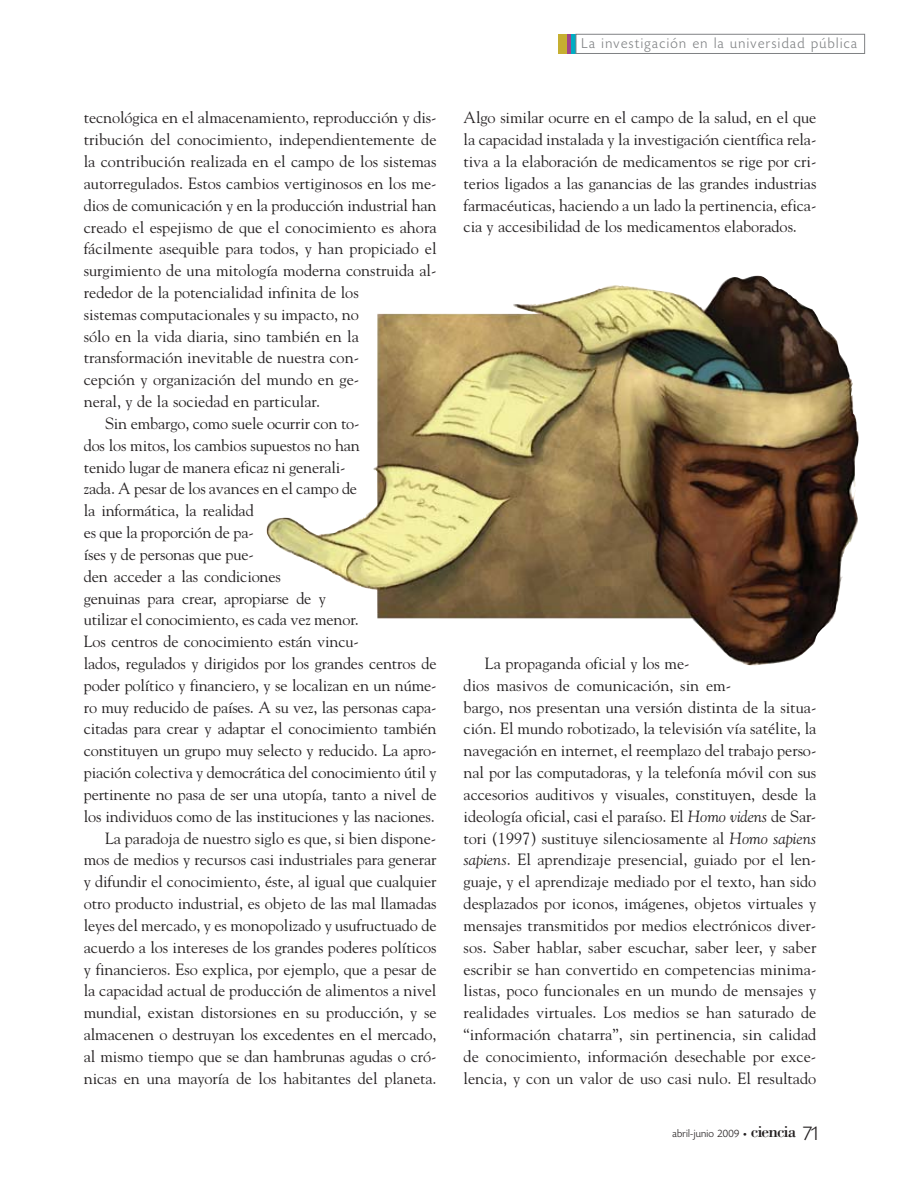
<style>
.page{position:relative;width:918px;height:1188px;background:#fff}
.page>*{position:absolute;margin:0;border:0;box-sizing:border-box;transform-origin:0 0}
.t1{font:17.25px "Bodoni";letter-spacing:-.05em;color:#231f20}
.t2{font:16.2px/21.8px "Goudy";letter-spacing:-.005em;color:#231f20;text-align:justify}
.t3{font:300 15px "Today HEF";letter-spacing:.095em;color:#808284}
.t4{font:300 11.25px "Today HEF";letter-spacing:.025em;color:#231f20}
.s1{font-style:italic}
.s2{font-family:"Officina Sans";font-weight:400;font-size:7.5px}
.s3{font-family:"Today HEF";font-weight:300;font-size:21px}
</style>
<div class="page">
<div style="left:558px;top:34px;width:9px;height:20px;background:#c6af31"></div>
<hr style="left:567px;top:34px;width:4px;height:20px;background:#a1458a">
<div style="left:571px;top:34px;width:5px;height:20px;background:#00acc3"></div>
<div style="left:576px;top:34px;width:289px;height:20px;border:1px solid #808284"></div>
<img style="left:266px;top:275px;width:593px;height:391px">
<p class="t2" style="left:84px;top:108px;width:354px">tecnológica en el almacenamiento, reproducción y dis-</p>
<p class="t2" style="left:84px;top:130px;width:354px">tribución del conocimiento, independientemente de</p>
<p class="t2" style="left:84px;top:152px;width:354px">la contribución realizada en el campo de los sistemas</p>
<p class="t2" style="left:84px;top:174px;width:354px">autorregulados. Estos cambios vertiginosos en los me-</p>
<p class="t2" style="left:84px;top:195px;width:354px">dios de comunicación y en la producción industrial han</p>
<p class="t2" style="left:84px;top:217px;width:354px">creado el espejismo de que el conocimiento es ahora</p>
<p class="t2" style="left:84px;top:239px;width:354px">fácilmente asequible para todos, y han propiciado el</p>
<p class="t2" style="left:84px;top:261px;width:354px">surgimiento de una mitología moderna construida al-</p>
<p class="t2" style="left:84px;top:283px;width:277px">rededor de la potencialidad infinita de los</p>
<p class="t2" style="left:84px;top:305px;width:277px">sistemas computacionales y su impacto, no</p>
<p class="t2" style="left:84px;top:326px;width:277px">sólo en la vida diaria, sino también en la</p>
<p class="t2" style="left:84px;top:348px;width:277px">transformación inevitable de nuestra con-</p>
<p class="t2" style="left:84px;top:370px;width:277px">cepción y organización del mundo en ge-</p>
<p class="t2" style="left:84px;top:392px;width:238px">neral, y de la sociedad en particular.</p>
<p class="t2" style="left:105px;top:414px;width:256px">Sin embargo, como suele ocurrir con to-</p>
<p class="t2" style="left:84px;top:436px;width:278px">dos los mitos, los cambios supuestos no han</p>
<p class="t2" style="left:84px;top:457px;width:263px">tenido lugar de manera eficaz ni generali-</p>
<p class="t2" style="left:84px;top:479px;width:275px">zada. A pesar de los avances en el campo de</p>
<p class="t2" style="left:84px;top:501px;width:171px">la informática, la realidad</p>
<p class="t2" style="left:84px;top:523px;width:171px">es que la proporción de pa-</p>
<p class="t2" style="left:84px;top:545px;width:171px">íses y de personas que pue-</p>
<p class="t2" style="left:84px;top:566px;width:199px">den acceder a las condiciones</p>
<p class="t2" style="left:84px;top:588px;width:244px">genuinas para crear, apropiarse de y</p>
<p class="t2" style="left:84px;top:610px;width:277px">utilizar el conocimiento, es cada vez menor.</p>
<p class="t2" style="left:84px;top:632px;width:277px">Los centros de conocimiento están vincu-</p>
<p class="t2" style="left:84px;top:654px;width:354px">lados, regulados y dirigidos por los grandes centros de</p>
<p class="t2" style="left:84px;top:676px;width:354px">poder político y financiero, y se localizan en un núme-</p>
<p class="t2" style="left:84px;top:697px;width:354px">ro muy reducido de países. A su vez, las personas capa-</p>
<p class="t2" style="left:84px;top:719px;width:354px">citadas para crear y adaptar el conocimiento también</p>
<p class="t2" style="left:84px;top:741px;width:354px">constituyen un grupo muy selecto y reducido. La apro-</p>
<p class="t2" style="left:84px;top:763px;width:354px">piación colectiva y democrática del conocimiento útil y</p>
<p class="t2" style="left:84px;top:785px;width:354px">pertinente no pasa de ser una utopía, tanto a nivel de</p>
<p class="t2" style="left:84px;top:807px;width:353px">los individuos como de las instituciones y las naciones.</p>
<p class="t2" style="left:105px;top:828px;width:333px">La paradoja de nuestro siglo es que, si bien dispone-</p>
<p class="t2" style="left:84px;top:850px;width:354px">mos de medios y recursos casi industriales para generar</p>
<p class="t2" style="left:84px;top:872px;width:354px">y difundir el conocimiento, éste, al igual que cualquier</p>
<p class="t2" style="left:84px;top:894px;width:354px">otro producto industrial, es objeto de las mal llamadas</p>
<p class="t2" style="left:84px;top:916px;width:354px">leyes del mercado, y es monopolizado y usufructuado de</p>
<p class="t2" style="left:84px;top:937px;width:354px">acuerdo a los intereses de los grandes poderes políticos</p>
<p class="t2" style="left:84px;top:959px;width:354px">y financieros. Eso explica, por ejemplo, que a pesar de</p>
<p class="t2" style="left:84px;top:981px;width:354px">la capacidad actual de producción de alimentos a nivel</p>
<p class="t2" style="left:84px;top:1003px;width:354px">mundial, existan distorsiones en su producción, y se</p>
<p class="t2" style="left:84px;top:1025px;width:354px">almacenen o destruyan los excedentes en el mercado,</p>
<p class="t2" style="left:84px;top:1047px;width:354px">al mismo tiempo que se dan hambrunas agudas o cró-</p>
<p class="t2" style="left:84px;top:1068px;width:354px">nicas en una mayoría de los habitantes del planeta.</p>
<p class="t3" style="left:582px;top:37px;width:277px">La investigación en la universidad pública</p>
<p class="t2" style="left:464px;top:108px;width:354px">Algo similar ocurre en el campo de la salud, en el que la capacidad instalada y la investigación científica rela&shy;tiva a la elaboración de medicamentos se rige por cri&shy;terios ligados a las ganancias de las grandes industrias farmacéuticas, haciendo a un lado la pertinencia, efica&shy;cia y accesibilidad de los medicamentos elaborados.</p>
<p class="t2" style="left:464px;top:654px;width:354px;text-align:left;text-indent:21px">La propaganda oficial y los me-<br>dios masivos de comunicación, sin em-<br>bargo, nos presentan una versión distinta de la situa&shy;ción. El mundo robotizado, la televisión vía satélite, la navegación en internet, el reemplazo del trabajo perso&shy;nal por las computadoras, y la telefonía móvil con sus accesorios auditivos y visuales, constituyen, desde la ideología oficial, casi el paraíso. El <span class="s1">Homo videns</span> de Sar&shy;tori (1997) sustituye silenciosamente al <span class="s1">Homo sapiens sapiens</span>. El aprendizaje presencial, guiado por el len&shy;guaje, y el aprendizaje mediado por el texto, han sido desplazados por iconos, imágenes, objetos virtuales y mensajes transmitidos por medios electrónicos diver&shy;sos. Saber hablar, saber escuchar, saber leer, y saber escribir se han convertido en competencias minima&shy;listas, poco funcionales en un mundo de mensajes y realidades virtuales. Los medios se han saturado de “información chatarra”, sin pertinencia, sin calidad de conocimiento, información desechable por exce&shy;lencia, y con un valor de uso casi nulo. El resultado</p>
<p class="t4" style="left:672px;top:1129px;width:76px">abril-junio 2009 <span class="s2">•</span></p>
<p class="t1" style="left:751px;top:1126px;width:68px">ciencia <span class="s3">71</span></p>
</div>
